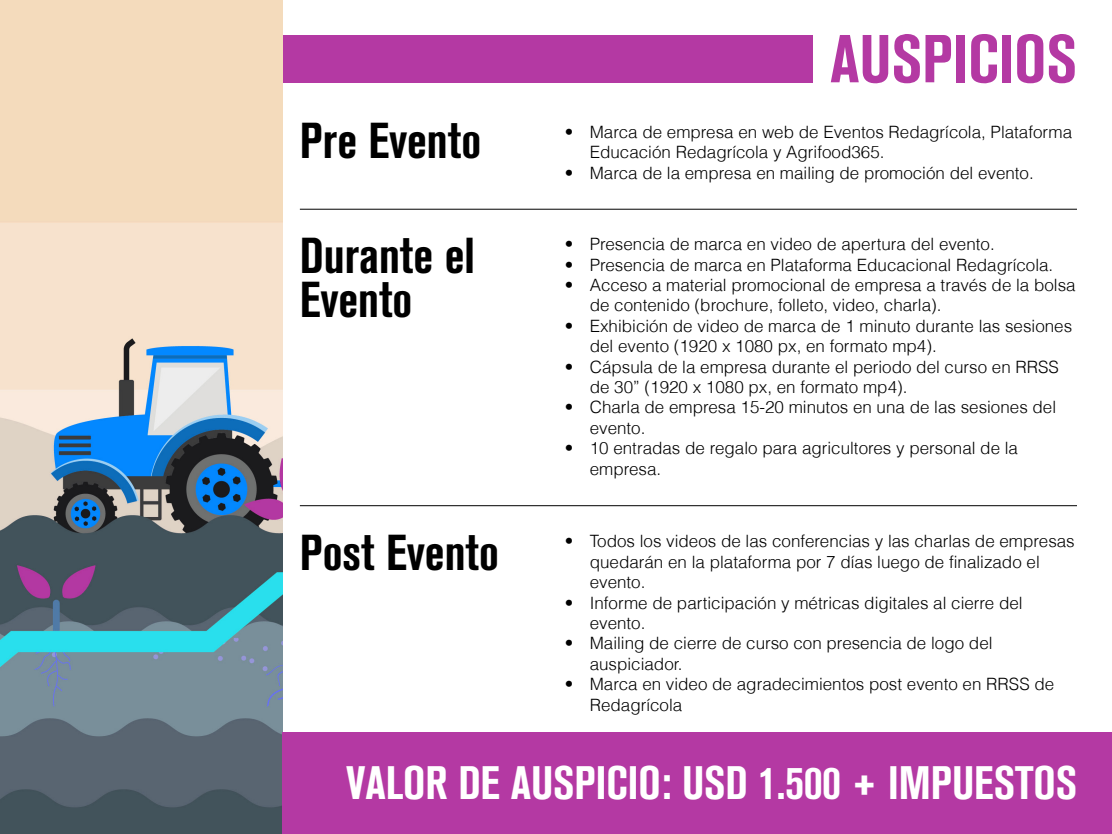
<style>
.page{position:relative;width:1112px;height:834px;background:#fff}
.page>*{position:absolute;margin:0;border:0;box-sizing:border-box;transform-origin:0 0}
.t1{font:700 condensed 67px "Akzidenz Grotesk BQ";color:#b439a3}
.t2{font:700 condensed 50px "Akzidenz Grotesk BQ";color:#000}
.t3{font:700 condensed 46.5px "Akzidenz Grotesk BQ";color:#fff}
.t4{font:300 17px/20.4px "Helvetica";color:#000}
</style>
<div class="page">
<div style="left:0;top:35px;width:812px;height:47px;background:#b439a3"></div>
<img style="left:0;top:0;width:282px;height:834px">
<div style="left:282px;top:732px;width:830px;height:102px;background:#b439a3"></div>
<hr style="left:300px;top:209px;width:777px;height:1px;background:#000">
<hr style="left:300px;top:505px;width:777px;height:1px;background:#000">
<p class="t1" style="left:830px;top:21px;width:248px">AUSPICIOS</p>
<p class="t2" style="left:300px;top:112px;width:183px">Pre Evento</p>
<p class="t4" style="left:590px;top:121px;width:484px;text-indent:-25px">• Marca de empresa en web de Eventos Redagrícola, Plataforma<br>Educación Redagrícola y Agrifood365.</p>
<p class="t4" style="left:565px;top:162px;width:471px">• Marca de la empresa en mailing de promoción del evento.</p>
<p class="t2" style="left:300px;top:227px;width:177px">Durante el</p>
<p class="t2" style="left:300px;top:271px;width:114px">Evento</p>
<p class="t4" style="left:565px;top:234px;width:432px">• Presencia de marca en video de apertura del evento.</p>
<p class="t4" style="left:565px;top:254px;width:490px">• Presencia de marca en Plataforma Educacional Redagrícola.</p>
<p class="t4" style="left:590px;top:275px;width:487px;text-indent:-25px">• Acceso a material promocional de empresa a través de la bolsa de contenido (brochure, folleto, video, charla).</p>
<p class="t4" style="left:590px;top:315px;width:484px;text-indent:-25px">• Exhibición de video de marca de 1 minuto durante las sesiones del evento (1920 x 1080 px, en formato mp4).</p>
<p class="t4" style="left:590px;top:356px;width:471px;text-indent:-25px">• Cápsula de la empresa durante el periodo del curso en RRSS de 30” (1920 x 1080 px, en formato mp4).</p>
<p class="t4" style="left:590px;top:397px;width:468px;text-indent:-25px">• Charla de empresa 15-20 minutos en una de las sesiones del evento.</p>
<p class="t4" style="left:590px;top:438px;width:430px;text-indent:-25px">• 10 entradas de regalo para agricultores y personal de la empresa.</p>
<p class="t2" style="left:300px;top:524px;width:200px">Post Evento</p>
<p class="t4" style="left:590px;top:531px;width:487px;text-indent:-25px">• Todos los videos de las conferencias y las charlas de empresas quedarán en la plataforma por 7 días luego de finalizado el evento.</p>
<p class="t4" style="left:590px;top:592px;width:435px;text-indent:-25px">• Informe de participación y métricas digitales al cierre del evento.</p>
<p class="t4" style="left:590px;top:633px;width:404px;text-indent:-25px">• Mailing de cierre de curso con presencia de logo del auspiciador.</p>
<p class="t4" style="left:590px;top:674px;width:466px;text-indent:-25px">• Marca en video de agradecimientos post evento en RRSS de<br>Redagrícola</p>
<p class="t3" style="left:346px;top:757px;width:732px">VALOR DE AUSPICIO: USD 1.500 + IMPUESTOS</p>
</div>
